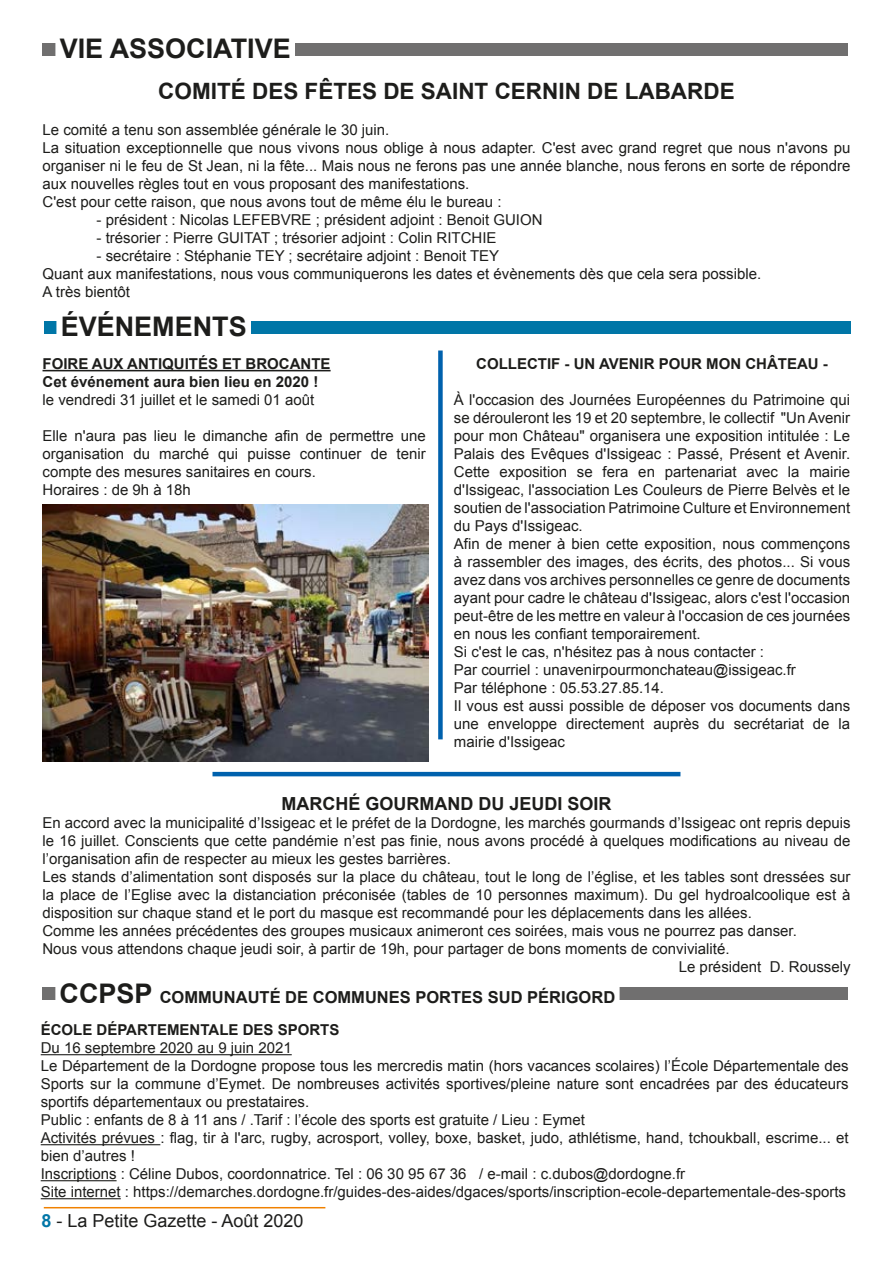
<style>
.page{position:relative;width:893px;height:1263px;background:#fff}
.page>*{position:absolute;margin:0;border:0;box-sizing:border-box;transform-origin:0 0}
.t1{font:700 27px "Arial";color:#1d1d1b}
.t2{font:700 22.5px "Arial";color:#1d1d1b}
.t3{font:18px "Arial";color:#1d1d1b}
.t4{font:700 18px "Arial";color:#1d1d1b}
.t5{font:700 16.5px "Arial";color:#1d1d1b}
.t6{font:15px/18px "Arial";color:#1d1d1b}
.t7{font:700 15px/18px "Arial";color:#1d1d1b}
.s1{font-size:27px}
.s2{font-weight:700;color:#0076a7}
</style>
<div class="page">
<hr style="left:44px;top:1207px;width:281px;height:1px;background:#f08100">
<div style="left:44px;top:321px;width:806px;height:13px;background:#0076a7"></div>
<div style="left:56px;top:317px;width:195px;height:19px;background:#fff"></div>
<hr style="left:43px;top:370px;width:288px;height:1px;background:#1d1d1b">
<img style="left:43px;top:505px;width:385px;height:256px">
<div style="left:43px;top:988px;width:805px;height:12px;background:#706f6f"></div>
<div style="left:55px;top:983px;width:565px;height:20px;background:#fff"></div>
<hr style="left:41px;top:1054px;width:251px;height:1px;background:#1d1d1b">
<hr style="left:41px;top:1144px;width:119px;height:1px;background:#1d1d1b">
<hr style="left:41px;top:1180px;width:76px;height:1px;background:#1d1d1b">
<hr style="left:41px;top:1198px;width:80px;height:1px;background:#1d1d1b">
<div style="left:43px;top:43px;width:805px;height:12px;background:#706f6f"></div>
<div style="left:55px;top:39px;width:240px;height:19px;background:#fff"></div>
<hr style="left:212px;top:772px;width:468px;height:4px;background:#0061ad">
<div style="left:438px;top:350px;width:5px;height:389px;background:#0061ad"></div>
<h1 class="t1" style="left:60px;top:31px;width:233px">VIE ASSOCIATIVE</h1>
<h2 class="t2" style="left:158px;top:76px;width:578px">COMITÉ DES FÊTES DE SAINT CERNIN DE LABARDE</h2>
<p class="t6" style="left:43px;top:121px;width:809px">Le comité a tenu son assemblée générale le 30 juin.<br>La situation exceptionnelle que nous vivons nous oblige à nous adapter. C'est avec grand regret que nous n'avons pu organiser ni le feu de St Jean, ni la fête... Mais nous ne ferons pas une année blanche, nous ferons en sorte de répondre aux nouvelles règles tout en vous proposant des manifestations.<br>C'est pour cette raison, que nous avons tout de même élu le bureau :</p>
<p class="t6" style="left:97px;top:211px;width:448px">- président : Nicolas LEFEBVRE ; président adjoint : Benoit GUION</p>
<p class="t6" style="left:97px;top:229px;width:402px">- trésorier : Pierre GUITAT ; trésorier adjoint : Colin RITCHIE</p>
<p class="t6" style="left:43px;top:247px;width:720px;text-indent:54px">- secrétaire : Stéphanie TEY ; secrétaire adjoint : Benoit TEY<br>Quant aux manifestations, nous vous communiquerons les dates et évènements dès que cela sera possible.<br>A très bientôt</p>
<h1 class="t1" style="left:61px;top:309px;width:188px">ÉVÉNEMENTS</h1>
<p class="t7" style="left:43px;top:355px;width:290px">FOIRE AUX ANTIQUITÉS ET BROCANTE<br>Cet événement aura bien lieu en 2020 !</p>
<p class="t6" style="left:43px;top:391px;width:273px">le vendredi 31 juillet et le samedi 01 août</p>
<p class="t6" style="left:43px;top:427px;width:385px">Elle n'aura pas lieu le dimanche afin de permettre une organisation du marché qui puisse continuer de tenir compte des mesures sanitaires en cours.<br>Horaires : de 9h à 18h</p>
<p class="t7" style="left:476px;top:355px;width:353px">COLLECTIF - UN AVENIR POUR MON CHÂTEAU -</p>
<p class="t6" style="left:454px;top:391px;width:398px">À l'occasion des Journées Européennes du Patrimoine qui se dérouleront les 19 et 20 septembre, le collectif "Un Avenir pour mon Château" organisera une exposition intitulée : Le Palais des Evêques d'Issigeac : Passé, Présent et Avenir.<br>Cette exposition se fera en partenariat avec la mairie d'Issigeac, l'association Les Couleurs de Pierre Belvès et le soutien de l'association Patrimoine Culture et Environnement du Pays d'Issigeac.<br>Afin de mener à bien cette exposition, nous commençons à rassembler des images, des écrits, des photos... Si vous avez dans vos archives personnelles ce genre de documents ayant pour cadre le château d'Issigeac, alors c'est l'occasion peut-être de les mettre en valeur à l'occasion de ces journées en nous les confiant temporairement.<br>Si c'est le cas, n'hésitez pas à nous contacter :<br>Par courriel : unavenirpourmonchateau@issigeac.fr<br>Par téléphone : 05.53.27.85.14.<br>Il vous est aussi possible de déposer vos documents dans une enveloppe directement auprès du secrétariat de la mairie d'Issigeac</p>
<p class="t4" style="left:281px;top:792px;width:331px">MARCHÉ GOURMAND DU JEUDI SOIR</p>
<p class="t6" style="left:42px;top:814px;width:810px">En accord avec la municipalité d’Issigeac et le préfet de la Dordogne, les marchés gourmands d’Issigeac ont repris depuis</p>
<p class="t6" style="left:42px;top:832px;width:810px">le 16 juillet. Conscients que cette pandémie n’est pas finie, nous avons procédé à quelques modifications au niveau de</p>
<p class="t6" style="left:42px;top:850px;width:410px">l’organisation afin de respecter au mieux les gestes barrières.</p>
<p class="t6" style="left:42px;top:868px;width:810px">Les stands d’alimentation sont disposés sur la place du château, tout le long de l’église, et les tables sont dressées sur</p>
<p class="t6" style="left:42px;top:886px;width:810px">la place de l’Eglise avec la distanciation préconisée (tables de 10 personnes maximum). Du gel hydroalcoolique est à</p>
<p class="t6" style="left:42px;top:904px;width:711px">disposition sur chaque stand et le port du masque est recommandé pour les déplacements dans les allées.</p>
<p class="t6" style="left:42px;top:922px;width:756px">Comme les années précédentes des groupes musicaux animeront ces soirées, mais vous ne pourrez pas danser.</p>
<p class="t6" style="left:42px;top:940px;width:689px">Nous vous attendons chaque jeudi soir, à partir de 19h, pour partager de bons moments de convivialité.</p>
<p class="t6" style="left:679px;top:958px;width:173px">Le président D. Roussely</p>
<p class="t5" style="left:60px;top:986px;width:557px"><span class="s1">CCPSP</span> COMMUNAUTÉ DE COMMUNES PORTES SUD PÉRIGORD</p>
<p class="t7" style="left:41px;top:1021px;width:300px">ÉCOLE DÉPARTEMENTALE DES SPORTS</p>
<p class="t6" style="left:41px;top:1039px;width:809px">Du 16 septembre 2020 au 9 juin 2021<br>Le Département de la Dordogne propose tous les mercredis matin (hors vacances scolaires) l’École Départementale des Sports sur la commune d’Eymet. De nombreuses activités sportives/pleine nature sont encadrées par des éducateurs sportifs départementaux ou prestataires.<br>Public : enfants de 8 à 11 ans / .Tarif : l’école des sports est gratuite / Lieu : Eymet<br>Activités prévues : flag, tir à l'arc, rugby, acrosport, volley, boxe, basket, judo, athlétisme, hand, tchoukball, escrime... et bien d’autres !<br>Inscriptions : Céline Dubos, coordonnatrice. Tel : 06 30 95 67 36 / e-mail : c.dubos@dordogne.fr<br>Site internet : https://demarches.dordogne.fr/guides-des-aides/dgaces/sports/inscription-ecole-departementale-des-sports</p>
<p class="t3" style="left:41px;top:1209px;width:264px"><span class="s2">8</span> - La Petite Gazette - Août 2020</p>
</div>
